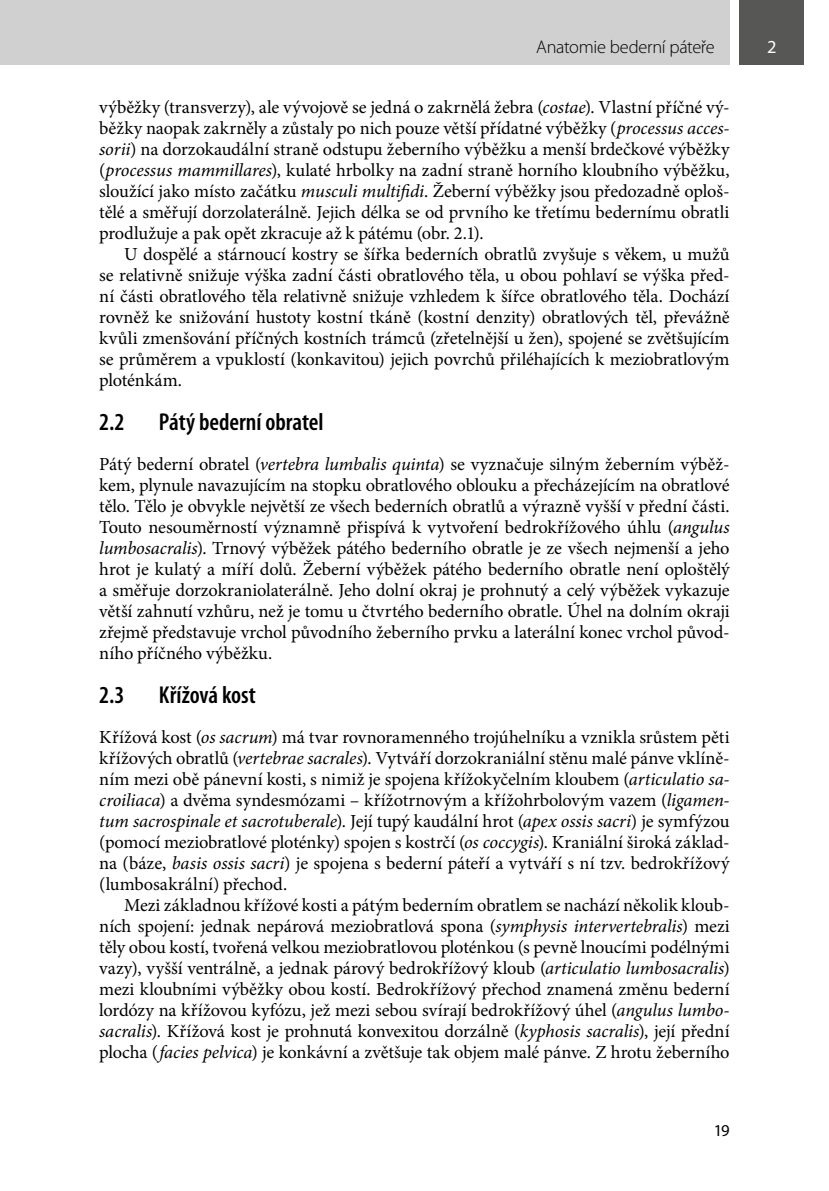
<style>
.page{position:relative;width:829px;height:1191px;background:#fff}
.page>*{position:absolute;margin:0;border:0;box-sizing:border-box;transform-origin:0 0}
.t1{font:600 condensed 24.5px "Myriad Pro";color:#000}
.t2{font:18.38px/21px "Minion Pro";letter-spacing:-.005em;color:#000;text-align:justify}
.t3{font:300 18.38px "Myriad Pro";letter-spacing:-.015em;color:#000}
.t4{font:18.38px "Myriad Pro";color:#fff}
.t5{font:16.62px "Myriad Pro";color:#000}
.s1{font-style:italic}
</style>
<div class="page">
<div style="left:739px;top:0;width:65px;height:64px;background:#575756"></div>
<div style="left:0;top:0;width:729px;height:64px;background:#d0d0d0"></div>
<p class="t3" style="left:536px;top:37px;width:180px">Anatomie bederní páteře</p>
<p class="t4" style="left:767px;top:36px;width:11px">2</p>
<p class="t2" style="left:99px;top:96px;width:632px">výběžky (transverzy), ale vývojově se jedná o zakrnělá žebra (<span class="s1">costae</span>). Vlastní příčné vý&shy;běžky naopak zakrněly a zůstaly po nich pouze větší přídatné výběžky (<span class="s1">processus acces&shy;sorii</span>) na dorzokaudální straně odstupu žeberního výběžku a menší brdečkové výběžky (<span class="s1">processus mammillares</span>), kulaté hrbolky na zadní straně horního kloubního výběžku, sloužící jako místo začátku <span class="s1">musculi multifidi</span>. Žeberní výběžky jsou předozadně oploš&shy;tělé a směřují dorzolaterálně. Jejich délka se od prvního ke třetímu bedernímu obratli prodlužuje a pak opět zkracuje až k pátému (obr. 2.1).</p>
<p class="t2" style="left:99px;top:243px;width:632px;text-indent:25px">U dospělé a stárnoucí kostry se šířka bederních obratlů zvyšuje s věkem, u mužů se relativně snižuje výška zadní části obratlového těla, u obou pohlaví se výška před&shy;ní části obratlového těla relativně snižuje vzhledem k šířce obratlového těla. Dochází rovněž ke snižování hustoty kostní tkáně (kostní denzity) obratlových těl, převážně kvůli zmenšování příčných kostních trámců (zřetelnější u žen), spojené se zvětšujícím se průměrem a vpuklostí (konkavitou) jejich povrchů přiléhajících k meziobratlovým ploténkám.</p>
<h1 class="t1" style="left:99px;top:409px;width:27px">2.2</h1>
<h1 class="t1" style="left:159px;top:409px;width:166px">Pátý bederní obratel</h1>
<p class="t2" style="left:99px;top:453px;width:632px">Pátý bederní obratel (<span class="s1">vertebra lumbalis quinta</span>) se vyznačuje silným žeberním výběž&shy;kem, plynule navazujícím na stopku obratlového oblouku a přecházejícím na obratlové tělo. Tělo je obvykle největší ze všech bederních obratlů a výrazně vyšší v přední části.<br>Touto nesouměrností významně přispívá k vytvoření bedrokřížového úhlu (<span class="s1">angulus lumbosacralis</span>). Trnový výběžek pátého bederního obratle je ze všech nejmenší a jeho hrot je kulatý a míří dolů. Žeberní výběžek pátého bederního obratle není oploštělý a směřuje dorzokraniolaterálně. Jeho dolní okraj je prohnutý a celý výběžek vykazuje větší zahnutí vzhůru, než je tomu u čtvrtého bederního obratle. Úhel na dolním okraji zřejmě představuje vrchol původního žeberního prvku a laterální konec vrchol původ&shy;ního příčného výběžku.</p>
<h1 class="t1" style="left:99px;top:682px;width:27px">2.3</h1>
<h1 class="t1" style="left:159px;top:682px;width:98px">Křížová kost</h1>
<p class="t2" style="left:99px;top:726px;width:632px">Křížová kost (<span class="s1">os sacrum</span>) má tvar rovnoramenného trojúhelníku a vznikla srůstem pěti křížových obratlů (<span class="s1">vertebrae sacrales</span>). Vytváří dorzokraniální stěnu malé pánve vklíně&shy;ním mezi obě pánevní kosti, s nimiž je spojena křížokyčelním kloubem (<span class="s1">articulatio sa&shy;croiliaca</span>) a dvěma syndesmózami – křížotrnovým a křížohrbolovým vazem (<span class="s1">ligamen&shy;tum sacrospinale et sacrotuberale</span>). Její tupý kaudální hrot (<span class="s1">apex ossis sacri</span>) je symfýzou (pomocí meziobratlové ploténky) spojen s kostrčí (<span class="s1">os coccygis</span>). Kraniální široká základ&shy;na (báze, <span class="s1">basis ossis sacri</span>) je spojena s bederní páteří a vytváří s ní tzv. bedrokřížový (lumbosakrální) přechod.</p>
<p class="t2" style="left:99px;top:894px;width:632px;text-indent:25px">Mezi základnou křížové kosti a pátým bederním obratlem se nachází několik kloub&shy;ních spojení: jednak nepárová meziobratlová spona (<span class="s1">symphysis intervertebralis</span>) mezi těly obou kostí, tvořená velkou meziobratlovou ploténkou (s pevně lnoucími podélnými vazy), vyšší ventrálně, a jednak párový bedrokřížový kloub (<span class="s1">articulatio lumbosacralis</span>) mezi kloubními výběžky obou kostí. Bedrokřížový přechod znamená změnu bederní lordózy na křížovou kyfózu, jež mezi sebou svírají bedrokřížový úhel (<span class="s1">angulus lumbo&shy;sacralis</span>). Křížová kost je prohnutá konvexitou dorzálně (<span class="s1">kyphosis sacralis</span>), její přední plocha (<span class="s1">facies pelvica</span>) je konkávní a zvětšuje tak objem malé pánve. Z hrotu žeberního</p>
<p class="t5" style="left:713px;top:1120px;width:17px">19</p>
</div>
